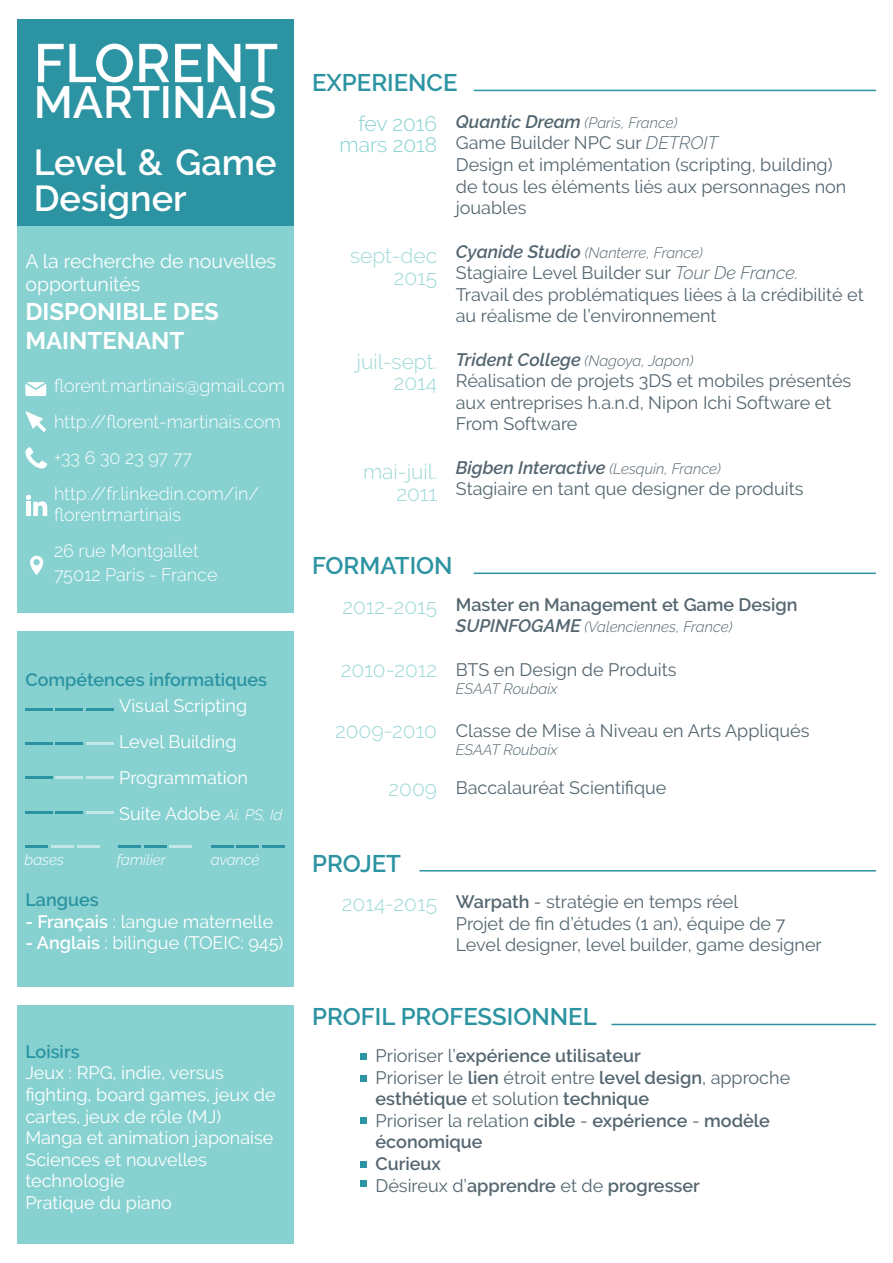
<style>
.page{position:relative;width:893px;height:1263px;background:#fff}
.page>*{position:absolute;margin:0;border:0;box-sizing:border-box;transform-origin:0 0}
.t1{font:600 54px "Raleway";color:#fff}
.t2{font:600 45px "Raleway";color:#fff}
.t3{font:600 36px/36px "Raleway";color:#fff}
.t4{font:600 24px "Raleway";color:#2b93a1}
.t5{font:700 24px/28.8px "Raleway";color:#fff}
.t6{font:300 21px/21.6px "Raleway";color:#9dd8d7;text-align:right}
.t7{font:300 21px/21.6px "Raleway";color:#87d1d1;text-align:right}
.t8{font:19.5px/23.4px "Raleway";color:#fff}
.t9{font:18px/21.6px "Raleway";color:#546670}
.t10{font:18px/21.6px "Raleway";color:#fff}
.t11{font:600 18px/21.6px "Raleway";color:#546670}
.t12{font:300 18px/36px "Raleway";color:#fff}
.t13{font:600 18px "Raleway";color:#2b93a1}
.t14{font:italic 300 15px "Raleway";color:#546670}
.t15{font:italic 300 15px "Raleway";color:#fff}
.s1{font-weight:300;font-style:italic;font-size:15px}
.s2{font-weight:600}
.s3{font-weight:600;font-size:18px}
.s4{font-weight:300;font-style:italic}
.s5{font-weight:600;font-style:italic}
.s6{font-weight:400}
</style>
<div class="page">
<div style="left:17px;top:226px;width:276px;height:387px;background:#87d1d1"></div>
<div style="left:17px;top:19px;width:276px;height:207px;background:#2b93a1"></div>
<div style="left:17px;top:631px;width:276px;height:356px;background:#87d1d1"></div>
<div style="left:17px;top:1005px;width:276px;height:239px;background:#87d1d1"></div>
<svg style="left:25px;top:382px;width:21px;height:14px"></svg>
<svg style="left:25px;top:411px;width:21px;height:21px"></svg>
<svg style="left:30px;top:556px;width:13px;height:19px"></svg>
<svg style="left:25px;top:447px;width:22px;height:22px"></svg>
<svg style="left:26px;top:495px;width:21px;height:21px"></svg>
<hr style="left:25px;top:845px;width:23px;height:3px;background:#2b93a1">
<hr style="left:118px;top:845px;width:23px;height:3px;background:#2b93a1">
<hr style="left:211px;top:845px;width:23px;height:3px;background:#2b93a1">
<hr style="left:25px;top:708px;width:27px;height:2px;background:#2b93a1">
<hr style="left:25px;top:742px;width:27px;height:3px;background:#2b93a1">
<hr style="left:25px;top:777px;width:27px;height:2px;background:#2b93a1">
<hr style="left:25px;top:811px;width:27px;height:3px;background:#2b93a1">
<hr style="left:51px;top:845px;width:23px;height:3px;background:#fff">
<hr style="left:144px;top:845px;width:23px;height:3px;background:#2b93a1">
<hr style="left:236px;top:845px;width:23px;height:3px;background:#2b93a1">
<hr style="left:56px;top:708px;width:27px;height:2px;background:#2b93a1">
<hr style="left:56px;top:742px;width:27px;height:3px;background:#2b93a1">
<hr style="left:56px;top:777px;width:27px;height:2px;background:#fff">
<hr style="left:56px;top:811px;width:27px;height:3px;background:#2b93a1">
<hr style="left:77px;top:845px;width:23px;height:3px;background:#fff">
<hr style="left:170px;top:845px;width:22px;height:3px;background:#fff">
<hr style="left:262px;top:845px;width:23px;height:3px;background:#2b93a1">
<hr style="left:86px;top:708px;width:27px;height:2px;background:#2b93a1">
<hr style="left:86px;top:742px;width:27px;height:3px;background:#fff">
<hr style="left:86px;top:777px;width:27px;height:2px;background:#fff">
<hr style="left:86px;top:811px;width:27px;height:3px;background:#fff">
<svg style="left:360px;top:1053px;width:6px;height:6px"></svg>
<svg style="left:360px;top:1181px;width:6px;height:6px"></svg>
<svg style="left:360px;top:1076px;width:6px;height:6px"></svg>
<svg style="left:360px;top:1117px;width:6px;height:6px"></svg>
<div style="left:360px;top:1161px;width:6px;height:7px;background:#2b93a1"></div>
<hr style="left:474px;top:90px;width:402px;height:1px;background:#2b93a1">
<hr style="left:474px;top:572px;width:402px;height:2px;background:#2b93a1">
<hr style="left:419px;top:870px;width:457px;height:1px;background:#2b93a1">
<hr style="left:611px;top:1024px;width:265px;height:1px;background:#2b93a1">
<h1 class="t1" style="left:34px;top:32px;width:246px">FLORENT</h1>
<h2 class="t2" style="left:34px;top:76px;width:244px">MARTINAIS</h2>
<h3 class="t3" style="left:34px;top:145px;width:244px">Level &amp; Game<br>Designer</h3>
<p class="t8" style="left:25px;top:249px;width:252px">A la recherche de nouvelles opportunités</p>
<h3 class="t5" style="left:25px;top:298px;width:195px">DISPONIBLE DES<br>MAINTENANT</h3>
<p class="t12" style="left:54px;top:368px;width:232px">florent.martinais@gmail.com http://florent-martinais.com +33 6 30 23 97 77 http://fr.linkedin.com/in/</p>
<p class="t12" style="left:54px;top:497px;width:146px">florentmartinais<br>26 rue Montgallet</p>
<p class="t12" style="left:54px;top:557px;width:165px">75012 Paris - France</p>
<p class="t13" style="left:25px;top:669px;width:243px">Compétences informatiques</p>
<p class="t10" style="left:119px;top:688px;width:165px;line-height:36px">Visual Scripting<br>Level Building<br>Programmation<br>Suite Adobe <span class="s1">Ai, PS, Id</span></p>
<p class="t15" style="left:25px;top:851px;width:41px">bases</p>
<p class="t15" style="left:117px;top:851px;width:51px">familier</p>
<p class="t15" style="left:211px;top:851px;width:50px">avancé</p>
<p class="t13" style="left:25px;top:889px;width:75px">Langues</p>
<p class="t10" style="left:25px;top:911px;width:249px"><span class="s2">- Français</span> : langue maternelle</p>
<p class="t10" style="left:25px;top:932px;width:259px"><span class="s2">- Anglais</span> : bilingue (TOEIC: 945)</p>
<p class="t13" style="left:25px;top:1041px;width:56px">Loisirs</p>
<p class="t10" style="left:25px;top:1062px;width:252px">Jeux : RPG, indie, versus fighting, board games, jeux de cartes, jeux de rôle (MJ)<br>Manga et animation japonaise<br>Sciences et nouvelles technologie<br>Pratique du piano</p>
<h3 class="t4" style="left:312px;top:69px;width:147px">EXPERIENCE</h3>
<p class="t7" style="left:339px;top:112px;width:99px">fev 2016 mars 2018</p>
<p class="t14" style="left:456px;top:114px;width:223px"><span class="s3">Quantic Dream</span> (Paris, France)</p>
<p class="t9" style="left:456px;top:132px;width:392px">Game Builder NPC sur <span class="s4">DETROIT<br></span>Design et implémentation (scripting, building) de tous les éléments liés aux personnages non jouables</p>
<p class="t14" style="left:456px;top:243px;width:249px"><span class="s3">Cyanide Studio</span> (Nanterre, France)</p>
<p class="t9" style="left:456px;top:262px;width:409px">Stagiaire Level Builder sur <span class="s4">Tour De France.<br></span>Travail des problématiques liées à la crédibilité et au réalisme de l’environnement</p>
<p class="t9" style="left:456px;top:348px;width:397px"><span class="s5">Trident College</span> <span class="s1">(Nagoya, Japon)<br></span>Réalisation de projets 3DS et mobiles présentés aux entreprises h.a.n.d, Nipon Ichi Software et From Software</p>
<p class="t9" style="left:456px;top:456px;width:349px"><span class="s5">Bigben Interactive</span> <span class="s1">(Lesquin, France)<br></span>Stagiaire en tant que designer de produits</p>
<p class="t6" style="left:350px;top:245px;width:89px">sept-dec<br>2015</p>
<p class="t6" style="left:357px;top:351px;width:82px">juil-sept.<br>2014</p>
<p class="t6" style="left:363px;top:461px;width:76px">mai-juil.<br>2011</p>
<h3 class="t4" style="left:312px;top:552px;width:142px">FORMATION</h3>
<p class="t6" style="left:342px;top:595px;width:96px">2012-2015</p>
<p class="t6" style="left:341px;top:658px;width:98px">2010-2012</p>
<p class="t6" style="left:335px;top:720px;width:104px">2009-2010</p>
<p class="t6" style="left:389px;top:778px;width:50px">2009</p>
<p class="t11" style="left:456px;top:594px;width:343px">Master en Management et Game Design</p>
<p class="t14" style="left:456px;top:618px;width:278px"><span class="s3">SUPINFOGAME</span> (Valenciennes, France)</p>
<p class="t9" style="left:456px;top:658px;width:222px">BTS en Design de Produits</p>
<p class="t14" style="left:456px;top:679px;width:103px">ESAAT Roubaix</p>
<p class="t9" style="left:456px;top:720px;width:355px">Classe de Mise à Niveau en Arts Appliqués</p>
<p class="t14" style="left:456px;top:741px;width:103px">ESAAT Roubaix</p>
<p class="t9" style="left:456px;top:777px;width:212px">Baccalauréat Scientifique</p>
<h3 class="t4" style="left:312px;top:849px;width:90px">PROJET</h3>
<p class="t6" style="left:342px;top:893px;width:97px">2014-2015</p>
<p class="t9" style="left:456px;top:891px;width:368px"><span class="s2">Warpath</span> - stratégie en temps réel<br>Projet de fin d’études (1 an), équipe de 7<br>Level designer, level builder, game designer</p>
<h3 class="t4" style="left:312px;top:1003px;width:286px">PROFIL PROFESSIONNEL</h3>
<p class="t11" style="left:375px;top:1045px;width:416px"><span class="s6">Prioriser l’</span>expérience utilisateur<br><span class="s6">Prioriser le</span> lien <span class="s6">étroit entre</span> level design<span class="s6">, approche </span>esthétique <span class="s6">et solution</span> technique<br><span class="s6">Prioriser la relation</span> cible <span class="s6">-</span> expérience <span class="s6">-</span> modèle économique<br>Curieux<br><span class="s6">Désireux d’</span>apprendre <span class="s6">et de</span> progresser</p>
</div>
